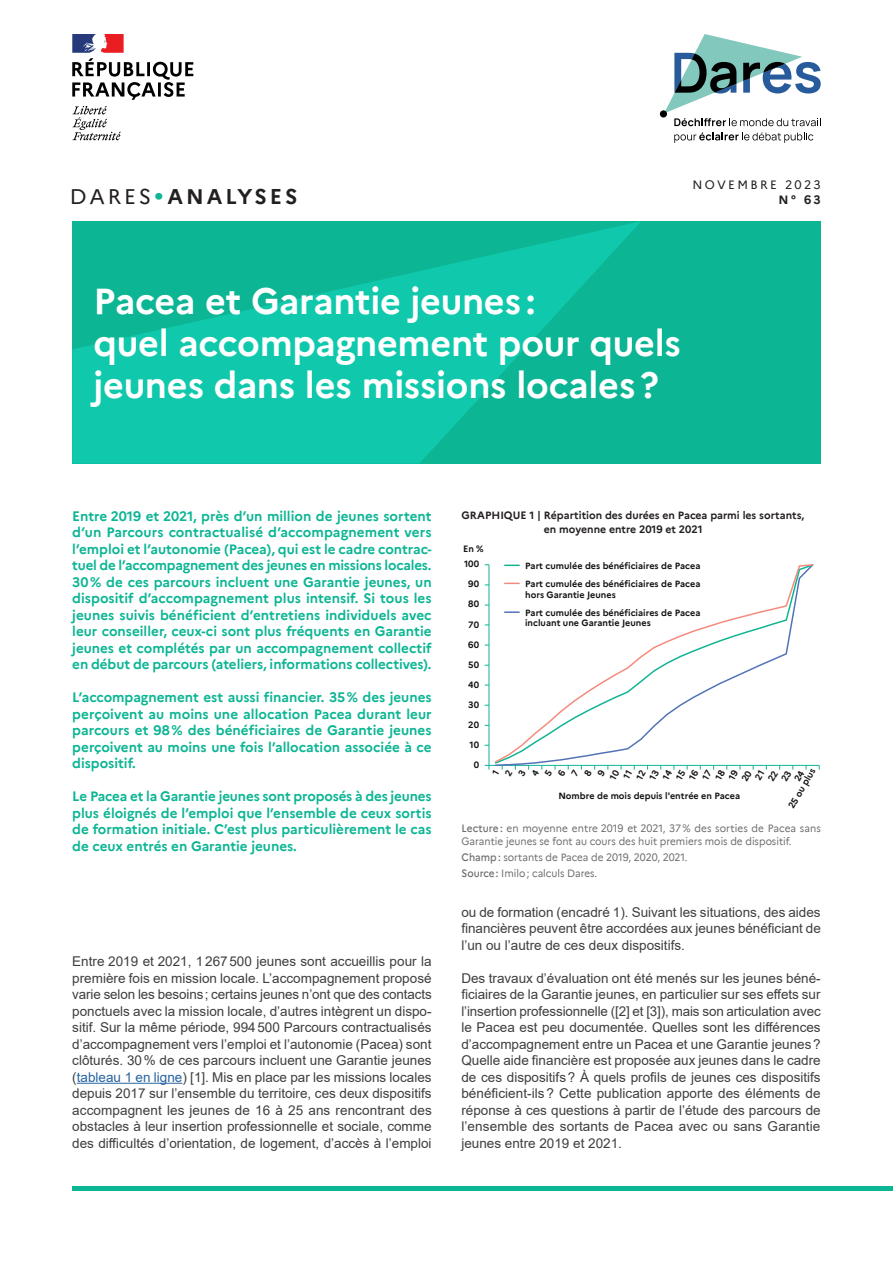
<style>
.page{position:relative;width:893px;height:1263px;background:#fff}
.page>*{position:absolute;margin:0;border:0;box-sizing:border-box;transform-origin:0 0}
.t1{font:700 36px/42px "Marianne";letter-spacing:-.01em;color:#fff}
.t2{font:700 21px "Marianne";letter-spacing:.14em;color:#231f20}
.t3{font:13.5px/16.5px "Arial";color:#3e3e3f;text-align:justify}
.t4{font:700 13.5px/16.5px "Marianne";color:#0cb594;text-align:justify}
.t5{font:12px "Marianne";letter-spacing:.2em;color:#231f20}
.t6{font:700 12px "Marianne";color:#231f20}
.t7{font:10.5px/13.5px "Marianne";color:#6c6d70;scale:.96 1}
.t8{font:700 10.5px/13.5px "Marianne";color:#231f20}
.t9{font:10.5px/15.6px "Marianne";color:#6c6d70;scale:.95 1}
.t10{font:700 9.15px "Marianne";color:#111314}
.t11{font:700 9px/18.1px "Marianne";color:#111314}
.s1{font-weight:400}
.s2{font-weight:400;font-size:27px;color:#0cb594}
.s3{color:#2763a1}
.s4{font-weight:500}
</style>
<div class="page">
<div style="left:72px;top:1186px;width:821px;height:5px;background:#0cb594"></div>
<div style="left:72px;top:221px;width:749px;height:242px;background:#0cb594"></div>
<svg style="left:72px;top:221px;width:569px;height:242px;fill:#10c9ac"></svg>
<div style="left:660px;top:110px;width:7px;height:8px;background:#000001;border-radius:50%"></div>
<svg style="left:674px;top:132px;width:139px;height:11px"></svg>
<svg style="left:664px;top:34px;width:157px;height:92px"></svg>
<svg style="left:72px;top:34px;width:121px;height:66px"></svg>
<svg style="left:72px;top:106px;width:49px;height:34px"></svg>
<hr style="left:77px;top:1083px;width:105px;height:1px;background:#2763a1">
<hr style="left:485px;top:765px;width:334px;height:1px;background:#0fb493">
<hr style="left:489px;top:565px;width:1px;height:205px;background:#0fb493">
<svg style="left:494px;top:564px;width:320px;height:200px"></svg>
<svg style="left:492px;top:765px;width:315px;height:5px"></svg>
<p class="t5" style="left:692px;top:176px;width:130px">NOVEMBRE 2023</p>
<h2 class="t2" style="left:70px;top:180px;width:229px"><span class="s1">DARES</span><span class="s2">•</span>ANALYSES</h2>
<p class="t6" style="left:779px;top:191px;width:44px">N° 63</p>
<h1 class="t1" style="left:94px;top:277px;width:589px">Pacea et Garantie jeunes :<br>quel accompagnement pour quels jeunes dans les missions locales?</h1>
<p class="t4" style="left:72px;top:507px;width:361px">Entre 2019 et 2021, près d’un million de jeunes sortent d’un Parcours contractualisé d’accompagnement vers l’emploi et l’autonomie (Pacea), qui est le cadre contrac&shy;tuel de l’accompagnement des jeunes en missions locales.<br>30% de ces parcours incluent une Garantie jeunes, un dispositif d’accompagnement plus intensif. Si tous les jeunes suivis bénéficient d’entretiens individuels avec leur conseiller, ceux-ci sont plus fréquents en Garantie jeunes et complétés par un accompagnement collectif en début de parcours (ateliers, informations collectives).</p>
<p class="t4" style="left:72px;top:688px;width:361px">L’accompagnement est aussi financier. 35% des jeunes perçoivent au moins une allocation Pacea durant leur parcours et 98% des bénéficiaires de Garantie jeunes perçoivent au moins une fois l’allocation associée à ce dispositif.</p>
<p class="t4" style="left:72px;top:787px;width:361px">Le Pacea et la Garantie jeunes sont proposés à des jeunes plus éloignés de l’emploi que l’ensemble de ceux sortis de formation initiale. C’est plus particulièrement le cas de ceux entrés en Garantie jeunes.</p>
<p class="t3" style="left:72px;top:953px;width:361px">Entre 2019 et 2021, 1267500 jeunes sont accueillis pour la première fois en mission locale. L’accompagnement proposé varie selon les besoins; certains jeunes n’ont que des contacts ponctuels avec la mission locale, d’autres intègrent un dispo&shy;sitif. Sur la même période, 994500 Parcours contractualisés d’accompagnement vers l’emploi et l’autonomie (Pacea) sont clôturés. 30% de ces parcours incluent une Garantie jeunes (<span class="s3">tableau 1 en ligne</span>) [1]. Mis en place par les missions locales depuis 2017 sur l’ensemble du territoire, ces deux dispositifs accompagnent les jeunes de 16 à 25 ans rencontrant des obstacles à leur insertion professionnelle et sociale, comme des difficultés d’orientation, de logement, d’accès à l’emploi</p>
<p class="t8" style="left:544px;top:508px;width:262px;text-indent:-82px">GRAPHIQUE 1 | Répartition des durées en Pacea parmi les sortants, en moyenne entre 2019 et 2021</p>
<p class="t11" style="left:463px;top:539px;width:22px">En %</p>
<p class="t11" style="left:464px;top:554px;width:16px">100</p>
<p class="t11" style="left:468px;top:574px;width:12px">90</p>
<p class="t11" style="left:468px;top:594px;width:12px">80</p>
<p class="t11" style="left:468px;top:614px;width:12px">70</p>
<p class="t11" style="left:468px;top:634px;width:12px">60</p>
<p class="t11" style="left:468px;top:655px;width:12px">50</p>
<p class="t11" style="left:468px;top:675px;width:12px">40</p>
<p class="t11" style="left:468px;top:695px;width:12px">30</p>
<p class="t11" style="left:468px;top:715px;width:12px">20</p>
<p class="t11" style="left:469px;top:735px;width:11px">10</p>
<p class="t11" style="left:474px;top:755px;width:7px">0</p>
<p class="t11" style="left:525px;top:556px;width:177px">Part cumulée des bénéficiaires de Pacea<br>Part cumulée des bénéficiaires de Pacea</p>
<p class="t11" style="left:525px;top:585px;width:177px">hors Garantie Jeunes<br>Part cumulée des bénéficiaires de Pacea</p>
<p class="t11" style="left:525px;top:613px;width:127px">incluant une Garantie Jeunes</p>
<p class="t11" style="left:558px;top:786px;width:183px">Nombre de mois depuis l'entrée en Pacea</p>
<p class="t10" style="left:785px;top:804px;width:46px;rotate:-60deg">25 ou plus</p>
<p class="t7" style="left:462px;top:820px;width:376px"><span class="s4">Lecture:</span> en moyenne entre 2019 et 2021, 37 % des sorties de Pacea sans<br>Garantie jeunes se font au cours des huit premiers mois de dispositif.</p>
<p class="t9" style="left:462px;top:848px;width:239px"><span class="s4">Champ:</span> sortants de Pacea de 2019, 2020, 2021.<br><span class="s4">Source:</span> Imilo; calculs Dares.</p>
<p class="t3" style="left:461px;top:904px;width:361px">ou de formation (encadré 1). Suivant les situations, des aides financières peuvent être accordées aux jeunes bénéficiant de l’un ou l’autre de ces deux dispositifs.</p>
<p class="t3" style="left:461px;top:970px;width:361px">Des travaux d’évaluation ont été menés sur les jeunes béné&shy;ficiaires de la Garantie jeunes, en particulier sur ses effets sur l’insertion professionnelle ([2] et [3]), mais son articulation avec le Pacea est peu documentée. Quelles sont les différences d’accompagnement entre un Pacea et une Garantie jeunes?<br>Quelle aide financière est proposée aux jeunes dans le cadre de ces dispositifs? À quels profils de jeunes ces dispositifs bénéficient-ils? Cette publication apporte des éléments de réponse à ces questions à partir de l’étude des parcours de l’ensemble des sortants de Pacea avec ou sans Garantie jeunes entre 2019 et 2021.</p>
</div>
